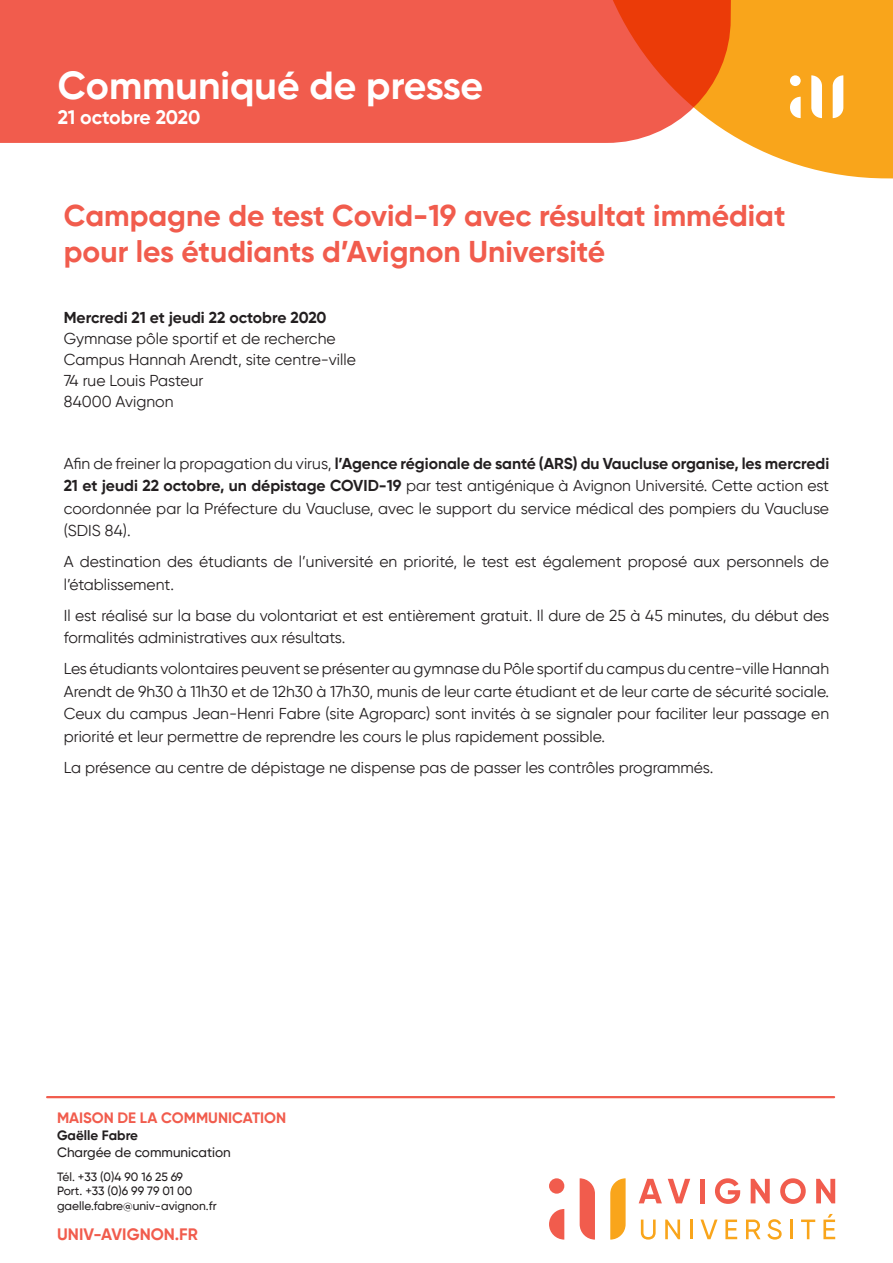
<style>
.page{position:relative;width:893px;height:1263px;background:#fff}
.page>*{position:absolute;margin:0;border:0;box-sizing:border-box;transform-origin:0 0}
.t1{font:700 39px "Gilroy";color:#fff}
.t2{font:700 30px "Gilroy";color:#f15c4d}
.t3{font:700 19.5px "Gilroy";letter-spacing:-.01em;color:#fff}
.t4{font:700 16.5px "Gilroy";color:#f15c4d}
.t5{font:15.75px/22.5px "Gilroy";color:#231f20}
.t6{font:700 15px "Gilroy";color:#f15c4d}
.t7{font:500 13.5px "Gilroy";color:#231f20}
.t8{font:700 13.5px "Gilroy";color:#231f20}
.t9{font:500 12px "Gilroy";color:#231f20}
.s1{font-weight:700}
</style>
<div class="page">
<hr style="left:47px;top:1096px;width:787px;height:2px;background:#f15c4d">
<div style="left:549px;top:1178px;width:15px;height:16px;background:#f15c4d;border-radius:50%"></div>
<svg style="left:549px;top:1209px;width:15px;height:30px"></svg>
<svg style="left:580px;top:1178px;width:15px;height:61px"></svg>
<svg style="left:610px;top:1178px;width:16px;height:61px"></svg>
<svg style="left:639px;top:1179px;width:23px;height:24px"></svg>
<svg style="left:668px;top:1179px;width:22px;height:24px"></svg>
<hr style="left:700px;top:1179px;width:4px;height:24px;background:#f15c4d">
<svg style="left:715px;top:1178px;width:25px;height:26px"></svg>
<svg style="left:751px;top:1179px;width:19px;height:24px"></svg>
<svg style="left:780px;top:1178px;width:26px;height:26px"></svg>
<svg style="left:816px;top:1179px;width:19px;height:24px"></svg>
<svg style="left:641px;top:1219px;width:15px;height:20px"></svg>
<svg style="left:665px;top:1219px;width:15px;height:20px"></svg>
<hr style="left:690px;top:1219px;width:2px;height:20px;background:#f9a51b">
<svg style="left:700px;top:1219px;width:17px;height:20px"></svg>
<svg style="left:725px;top:1219px;width:12px;height:20px"></svg>
<svg style="left:746px;top:1219px;width:14px;height:20px"></svg>
<svg style="left:767px;top:1219px;width:15px;height:20px"></svg>
<hr style="left:790px;top:1219px;width:3px;height:20px;background:#f9a51b">
<svg style="left:801px;top:1219px;width:14px;height:20px"></svg>
<svg style="left:823px;top:1214px;width:12px;height:25px"></svg>
<svg style="left:731px;top:0;width:162px;height:179px;fill:#f9a51b"></svg>
<svg style="left:0;top:0;width:731px;height:143px;fill:#f15c4d"></svg>
<div style="left:790px;top:75px;width:11px;height:11px;background:#fff;border-radius:50%"></div>
<svg style="left:790px;top:97px;width:11px;height:21px"></svg>
<svg style="left:811px;top:75px;width:11px;height:43px"></svg>
<svg style="left:833px;top:75px;width:10px;height:43px"></svg>
<p class="t1" style="left:58px;top:61px;width:427px">Communiqué de presse</p>
<p class="t3" style="left:58px;top:105px;width:144px">21 octobre 2020</p>
<p class="t2" style="left:64px;top:196px;width:723px">Campagne de test Covid-19 avec résultat immédiat</p>
<p class="t2" style="left:64px;top:232px;width:543px">pour les étudiants d’Avignon Université</p>
<p class="t5" style="left:64px;top:307px;width:294px;line-height:21px"><span class="s1">Mercredi 21 et jeudi 22 octobre 2020<br></span>Gymnase pôle sportif et de recherche<br>Campus Hannah Arendt, site centre-ville<br>74 rue Louis Pasteur<br>84000 Avignon</p>
<p class="t5" style="left:64px;top:452px;width:767px;text-align:justify">Afin de freiner la propagation du virus, <span class="s1">l’Agence régionale de santé (ARS) du Vaucluse organise, les mercredi 21 et jeudi 22 octobre, un dépistage COVID-19</span> par test antigénique à Avignon Université. Cette action est coordonnée par la Préfecture du Vaucluse, avec le support du service médical des pompiers du Vaucluse (SDIS 84).</p>
<p class="t5" style="left:64px;top:550px;width:767px">A destination des étudiants de l’université en priorité, le test est également proposé aux personnels de l’établissement.</p>
<p class="t5" style="left:64px;top:604px;width:767px">Il est réalisé sur la base du volontariat et est entièrement gratuit. Il dure de 25 à 45 minutes, du début des formalités administratives aux résultats.</p>
<p class="t5" style="left:64px;top:657px;width:767px;text-align:justify">Les étudiants volontaires peuvent se présenter au gymnase du Pôle sportif du campus du centre-ville Hannah Arendt de 9h30 à 11h30 et de 12h30 à 17h30, munis de leur carte étudiant et de leur carte de sécurité sociale.<br>Ceux du campus Jean-Henri Fabre (site Agroparc) sont invités à se signaler pour faciliter leur passage en priorité et leur permettre de reprendre les cours le plus rapidement possible.</p>
<p class="t5" style="left:64px;top:756px;width:651px">La présence au centre de dépistage ne dispense pas de passer les contrôles programmés.</p>
<p class="t6" style="left:57px;top:1108px;width:231px">MAISON DE LA COMMUNICATION</p>
<p class="t8" style="left:57px;top:1126px;width:83px">Gaëlle Fabre</p>
<p class="t7" style="left:57px;top:1144px;width:175px">Chargée de communication</p>
<p class="t9" style="left:57px;top:1169px;width:127px">Tél. +33 (0)4 90 16 25 69</p>
<p class="t9" style="left:57px;top:1183px;width:137px">Port. +33 (0)6 99 79 01 00</p>
<p class="t9" style="left:57px;top:1198px;width:161px">gaelle.fabre@univ-avignon.fr</p>
<p class="t4" style="left:57px;top:1223px;width:142px">UNIV-AVIGNON.FR</p>
</div>
